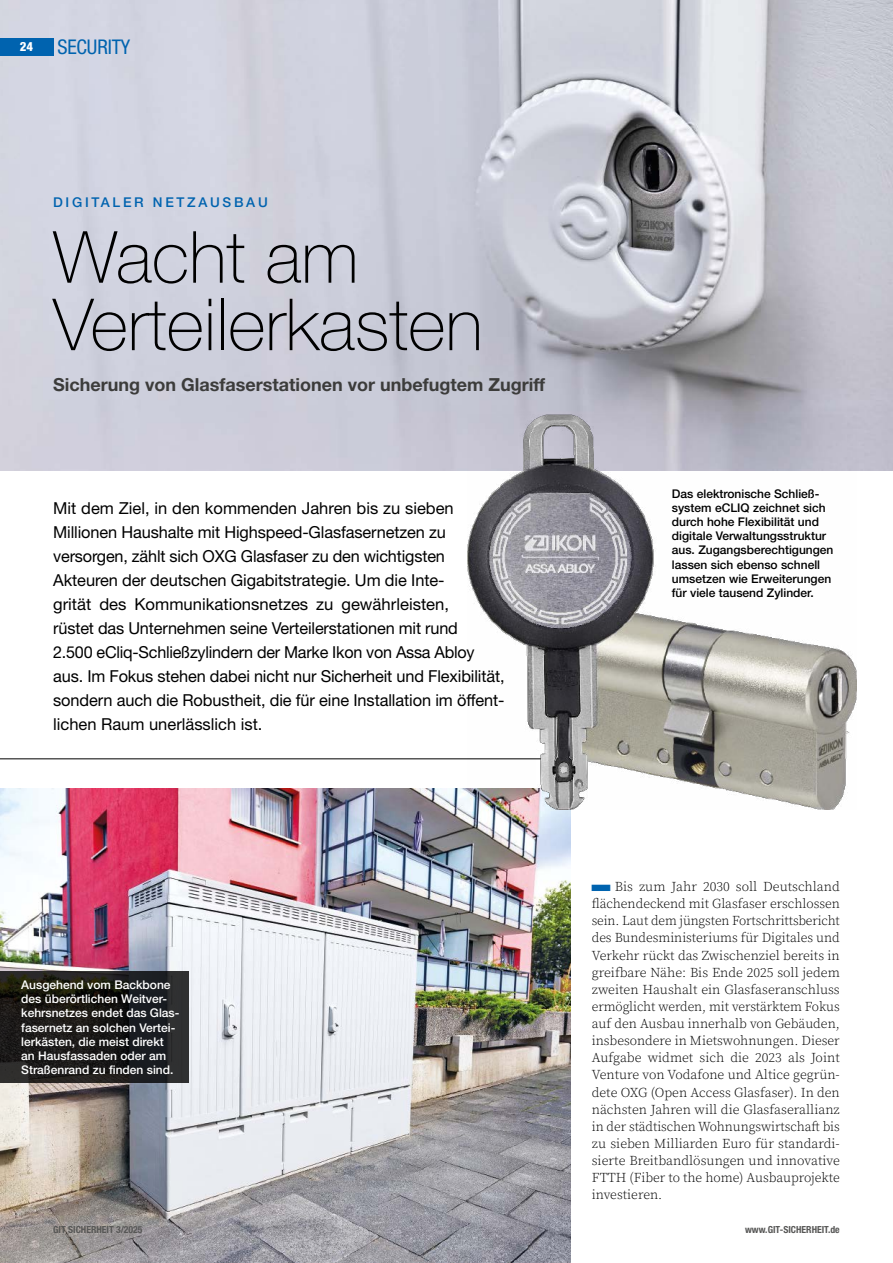
<style>
.page{position:relative;width:893px;height:1263px;background:#fff}
.page>*{position:absolute;margin:0;border:0;box-sizing:border-box;transform-origin:0 0}
.t1{font:100 72px/67.5px "Helvetica Neue LT Std";color:#000}
.t2{font:condensed 20.25px "Helvetica Neue LT Std";color:#0063af}
.t3{font:700 18px "Helvetica Neue LT Std";color:#3c3c3b}
.t4{font:16.5px/24px "Helvetica Neue LT Std";letter-spacing:-.005em;color:#000}
.t5{font:300 13.5px/17.1px "Source Serif Pro";color:#000;text-align:justify}
.t6{font:500 13.5px "Helvetica Neue LT Std";letter-spacing:.2em;color:#0063af}
.t7{font:500 12px/14.2px "Helvetica Neue LT Std";color:#000}
.t8{font:500 12px/14.2px "Helvetica Neue LT Std";color:#fff}
.t9{font:700 condensed 9.75px "Helvetica Neue LT Std";color:#575756}
.s1{font-weight:800;font-size:12.75px;color:#fff}
.s2{font-family:"Andis Werkzeugschrift";font-weight:400;font-size:11.1px;color:#0063af}
</style>
<div class="page">
<svg style="left:0;top:470px;width:467px;height:289px"></svg>
<img style="left:0;top:0;width:893px;height:470px">
<img style="left:0;top:788px;width:570px;height:475px">
<img style="left:467px;top:415px;width:390px;height:394px">
<svg style="left:0;top:972px;width:189px;height:111px;background:#1d1d1b"></svg>
<div style="left:0;top:38px;width:53px;height:17px;background:#0063af"></div>
<h2 class="t2" style="left:20px;top:35px;width:112px"><span class="s1">24</span> SECURITY</h2>
<p class="t6" style="left:53px;top:194px;width:216px">DIGITALER NETZAUSBAU</p>
<h1 class="t1" style="left:53px;top:223px;width:431px">Wacht am<br>Verteilerkasten</h1>
<h3 class="t3" style="left:53px;top:374px;width:494px">Sicherung von Glasfaserstationen vor unbefugtem Zugriff</h3>
<p class="t4" style="left:53px;top:495px;width:453px">Mit dem Ziel, in den kommenden Jahren bis zu sieben Millionen Haushalte mit Highspeed-Glasfasernetzen zu versorgen, zählt sich OXG Glasfaser zu den wichtigsten Akteuren der deutschen Gigabitstrategie. Um die Inte-<br>grität des Kommunikationsnetzes zu gewährleisten,<br>rüstet das Unternehmen seine Verteilerstationen mit rund<br>2.500 eCliq-Schließzylindern der Marke Ikon von Assa Abloy aus. Im Fokus stehen dabei nicht nur Sicherheit und Flexibilität, sondern auch die Robustheit, die für eine Installation im öffent&shy;lichen Raum unerlässlich ist.</p>
<p class="t7" style="left:672px;top:486px;width:163px">Das elektronische Schließ&shy;system eCLIQ zeichnet sich durch hohe Flexibilität und digitale Verwaltungsstruktur aus. Zugangsberechtigungen lassen sich ebenso schnell umsetzen wie Erweiterungen für viele tausend Zylinder.</p>
<p class="t8" style="left:21px;top:977px;width:160px">Ausgehend vom Backbone des überörtlichen Weitver&shy;kehrsnetzes endet das Glas&shy;fasernetz an solchen Vertei&shy;lerkästen, die meist direkt an Hausfassaden oder am<br>Straßenrand zu finden sind.</p>
<p class="t5" style="left:592px;top:878px;width:250px"><span class="s2">a</span> Bis zum Jahr 2030 soll Deutschland flächendeckend mit Glasfaser erschlossen sein. Laut dem jüngsten Fortschrittsbericht des Bundesministeriums für Digitales und Verkehr rückt das Zwischenziel bereits in greifbare Nähe: Bis Ende 2025 soll jedem zweiten Haushalt ein Glasfaseranschluss ermöglicht werden, mit verstärktem Fokus auf den Ausbau innerhalb von Gebäuden, insbesondere in Mietswohnungen. Dieser Aufgabe widmet sich die 2023 als Joint Venture von Vodafone und Altice gegrün&shy;dete OXG (Open Access Glasfaser). In den nächsten Jahren will die Glasfaserallianz in der städtischen Wohnungswirtschaft bis zu sieben Milliarden Euro für standardi&shy;sierte Breitbandlösungen und innovative FTTH (Fiber to the home) Ausbauprojekte investieren.</p>
<p class="t9" style="left:53px;top:1224px;width:91px">GIT SICHERHEIT 3/2025</p>
<p class="t9" style="left:745px;top:1224px;width:96px">www.GIT-SICHERHEIT.de</p>
</div>
